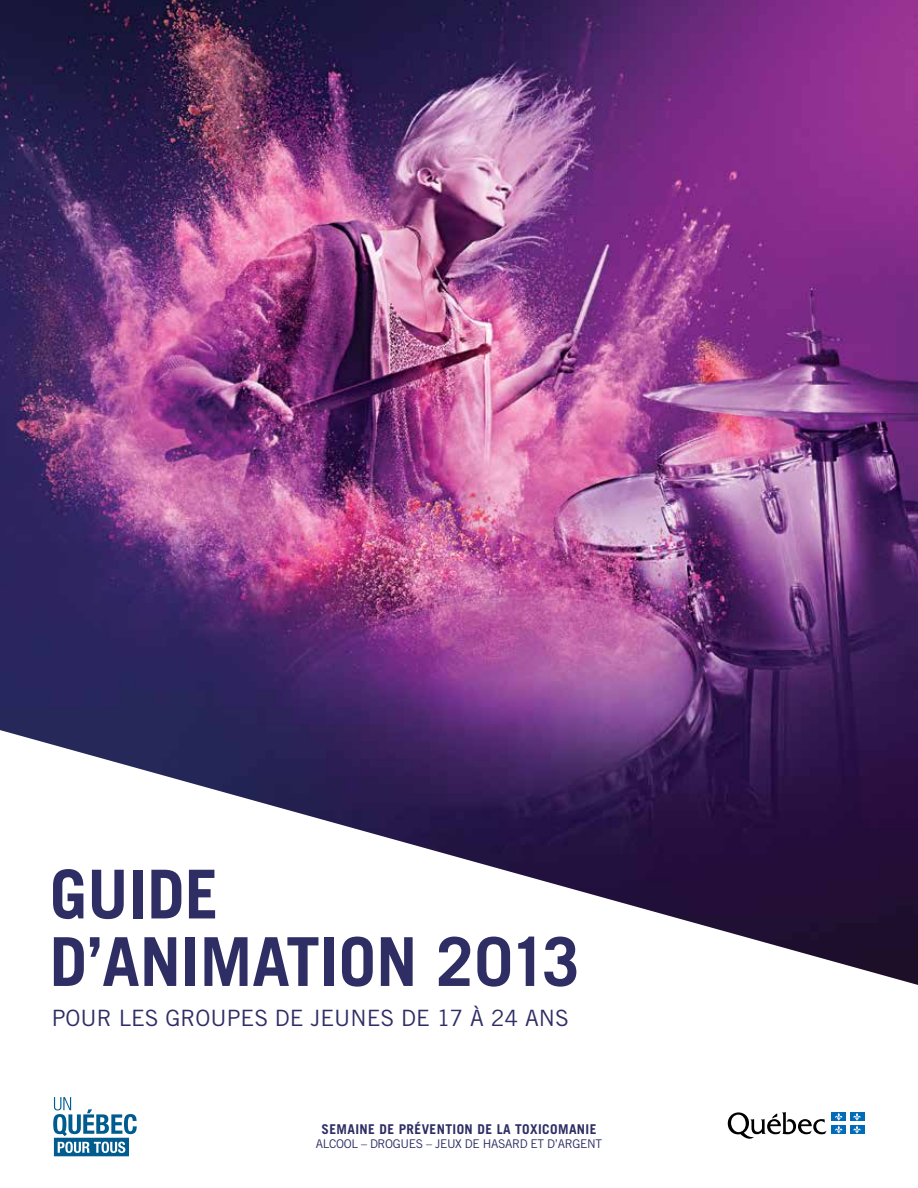
<style>
.page{position:relative;width:918px;height:1188px;background:#fff}
.page>*{position:absolute;margin:0;border:0;box-sizing:border-box;transform-origin:0 0}
.t1{font:700 67.5px/67.5px "Trade Gothic";color:#2e2d64}
.t2{font:22.5px "Trade Gothic";color:#2e2d64}
.t3{font:700 13.5px "Trade Gothic";letter-spacing:.03em;color:#2e2d64}
.t4{font:12px "Trade Gothic";letter-spacing:-.03em;color:#2e2d64}
</style>
<div class="page">
<img style="left:0;top:0;width:918px;height:985px">
<svg style="left:728px;top:1112px;width:99px;height:27px"></svg>
<div style="left:832px;top:1112px;width:14px;height:9px;background:#006bb6"></div>
<div style="left:850px;top:1112px;width:14px;height:9px;background:#006bb6"></div>
<div style="left:832px;top:1125px;width:14px;height:9px;background:#006bb6"></div>
<svg style="left:835px;top:1113px;width:8px;height:20px"></svg>
<div style="left:850px;top:1125px;width:14px;height:9px;background:#006bb6"></div>
<svg style="left:853px;top:1113px;width:8px;height:20px"></svg>
<svg style="left:53px;top:1097px;width:84px;height:59px"></svg>
<h1 class="t1" style="left:50px;top:860px;width:531px">GUIDE<br>D’ANIMATION 2013</h1>
<h2 class="t2" style="left:52px;top:1005px;width:519px">POUR LES GROUPES DE JEUNES DE 17 À 24 ANS</h2>
<p class="t3" style="left:322px;top:1121px;width:276px">SEMAINE DE PRÉVENTION DE LA TOXICOMANIE</p>
<p class="t4" style="left:316px;top:1137px;width:288px">ALCOOL – DROGUES – JEUX DE HASARD ET D’ARGENT</p>
</div>
